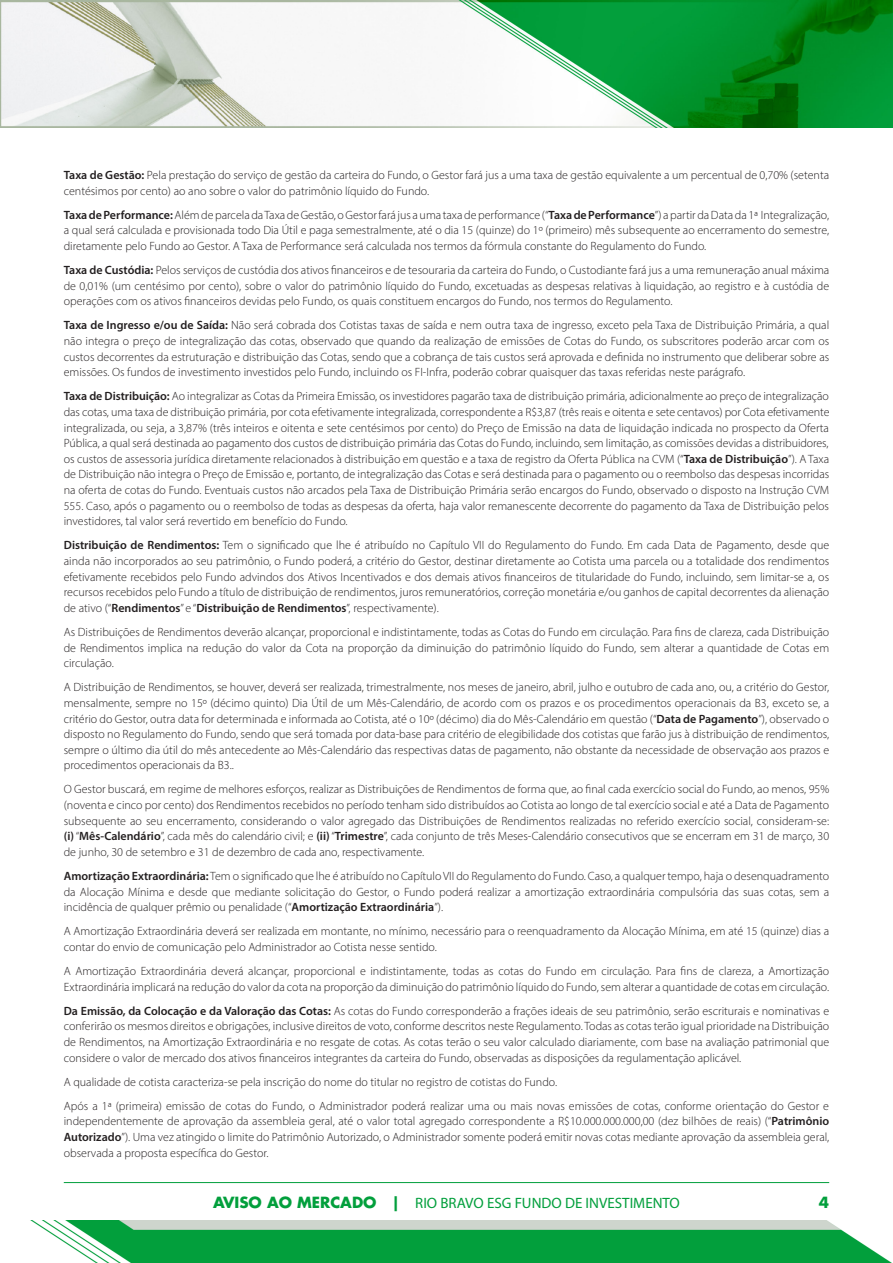
<style>
.page{position:relative;width:893px;height:1263px;background:#fff}
.page>*{position:absolute;margin:0;border:0;box-sizing:border-box;transform-origin:0 0}
.t1{font:15px "Myriad Pro";color:#029f3c}
.t2{font:700 15px "Futura PRO";color:#029f3c}
.t3{font:300 12px/15.6px "Myriad Pro";color:#231f20;text-align:justify}
.s1{font-weight:600}
.s2{font-family:"Futura PRO";font-weight:700}
</style>
<div class="page">
<hr style="left:64px;top:1182px;width:765px;height:1px;background:#029f3c">
<img style="left:0;top:0;width:893px;height:127px">
<img style="left:30px;top:1220px;width:862px;height:43px">
<p class="t3" style="left:64px;top:167px;width:767px"><span class="s1">Taxa de Gestão:</span> Pela prestação do serviço de gestão da carteira do Fundo, o Gestor fará jus a uma taxa de gestão equivalente a um percentual de 0,70% (setenta centésimos por cento) ao ano sobre o valor do patrimônio líquido do Fundo.</p>
<p class="t3" style="left:64px;top:207px;width:767px"><span class="s1">Taxa de Performance:</span> Além de parcela da Taxa de Gestão, o Gestor fará jus a uma taxa de performance (“<span class="s1">Taxa de Performance</span>”) a partir da Data da 1ª Integralização, a qual será calculada e provisionada todo Dia Útil e paga semestralmente, até o dia 15 (quinze) do 1º (primeiro) mês subsequente ao encerramento do semestre, diretamente pelo Fundo ao Gestor. A Taxa de Performance será calculada nos termos da fórmula constante do Regulamento do Fundo.</p>
<p class="t3" style="left:64px;top:262px;width:767px"><span class="s1">Taxa de Custódia:</span> Pelos serviços de custódia dos ativos financeiros e de tesouraria da carteira do Fundo, o Custodiante fará jus a uma remuneração anual máxima de 0,01% (um centésimo por cento), sobre o valor do patrimônio líquido do Fundo, excetuadas as despesas relativas à liquidação, ao registro e à custódia de operações com os ativos financeiros devidas pelo Fundo, os quais constituem encargos do Fundo, nos termos do Regulamento.</p>
<p class="t3" style="left:64px;top:318px;width:767px"><span class="s1">Taxa de Ingresso e/ou de Saída:</span> Não será cobrada dos Cotistas taxas de saída e nem outra taxa de ingresso, exceto pela Taxa de Distribuição Primária, a qual não integra o preço de integralização das cotas, observado que quando da realização de emissões de Cotas do Fundo, os subscritores poderão arcar com os custos decorrentes da estruturação e distribuição das Cotas, sendo que a cobrança de tais custos será aprovada e definida no instrumento que deliberar sobre as emissões. Os fundos de investimento investidos pelo Fundo, incluindo os FI-Infra, poderão cobrar quaisquer das taxas referidas neste parágrafo.</p>
<p class="t3" style="left:64px;top:388px;width:767px"><span class="s1">Taxa de Distribuição:</span> Ao integralizar as Cotas da Primeira Emissão, os investidores pagarão taxa de distribuição primária, adicionalmente ao preço de integralização das cotas, uma taxa de distribuição primária, por cota efetivamente integralizada, correspondente a R$3,87 (três reais e oitenta e sete centavos) por Cota efetivamente integralizada, ou seja, a 3,87% (três inteiros e oitenta e sete centésimos por cento) do Preço de Emissão na data de liquidação indicada no prospecto da Oferta Pública, a qual será destinada ao pagamento dos custos de distribuição primária das Cotas do Fundo, incluindo, sem limitação, as comissões devidas a distribuidores, os custos de assessoria jurídica diretamente relacionados à distribuição em questão e a taxa de registro da Oferta Pública na CVM (“<span class="s1">Taxa de Distribuição</span>”). A Taxa de Distribuição não integra o Preço de Emissão e, portanto, de integralização das Cotas e será destinada para o pagamento ou o reembolso das despesas incorridas na oferta de cotas do Fundo. Eventuais custos não arcados pela Taxa de Distribuição Primária serão encargos do Fundo, observado o disposto na Instrução CVM 555. Caso, após o pagamento ou o reembolso de todas as despesas da oferta, haja valor remanescente decorrente do pagamento da Taxa de Distribuição pelos investidores, tal valor será revertido em benefício do Fundo.</p>
<p class="t3" style="left:64px;top:537px;width:767px"><span class="s1">Distribuição de Rendimentos:</span> Tem o significado que lhe é atribuído no Capítulo VII do Regulamento do Fundo. Em cada Data de Pagamento, desde que ainda não incorporados ao seu patrimônio, o Fundo poderá, a critério do Gestor, destinar diretamente ao Cotista uma parcela ou a totalidade dos rendimentos efetivamente recebidos pelo Fundo advindos dos Ativos Incentivados e dos demais ativos financeiros de titularidade do Fundo, incluindo, sem limitar-se a, os recursos recebidos pelo Fundo a título de distribuição de rendimentos, juros remuneratórios, correção monetária e/ou ganhos de capital decorrentes da alienação de ativo (“<span class="s1">Rendimentos</span>” e “<span class="s1">Distribuição de Rendimentos</span>”, respectivamente).</p>
<p class="t3" style="left:64px;top:624px;width:767px">As Distribuições de Rendimentos deverão alcançar, proporcional e indistintamente, todas as Cotas do Fundo em circulação. Para fins de clareza, cada Distribuição de Rendimentos implica na redução do valor da Cota na proporção da diminuição do patrimônio líquido do Fundo, sem alterar a quantidade de Cotas em circulação.</p>
<p class="t3" style="left:64px;top:679px;width:767px">A Distribuição de Rendimentos, se houver, deverá ser realizada, trimestralmente, nos meses de janeiro, abril, julho e outubro de cada ano, ou, a critério do Gestor, mensalmente, sempre no 15º (décimo quinto) Dia Útil de um Mês-Calendário, de acordo com os prazos e os procedimentos operacionais da B3, exceto se, a critério do Gestor, outra data for determinada e informada ao Cotista, até o 10º (décimo) dia do Mês-Calendário em questão (“<span class="s1">Data de Pagamento</span>”), observado o disposto no Regulamento do Fundo, sendo que será tomada por data-base para critério de elegibilidade dos cotistas que farão jus à distribuição de rendimentos, sempre o último dia útil do mês antecedente ao Mês-Calendário das respectivas datas de pagamento, não obstante da necessidade de observação aos prazos e procedimentos operacionais da B3..</p>
<p class="t3" style="left:64px;top:781px;width:767px">O Gestor buscará, em regime de melhores esforços, realizar as Distribuições de Rendimentos de forma que, ao final cada exercício social do Fundo, ao menos, 95% (noventa e cinco por cento) dos Rendimentos recebidos no período tenham sido distribuídos ao Cotista ao longo de tal exercício social e até a Data de Pagamento subsequente ao seu encerramento, considerando o valor agregado das Distribuições de Rendimentos realizadas no referido exercício social, consideram-se: <span class="s1">(i)</span> “<span class="s1">Mês-Calendário</span>”, cada mês do calendário civil; e <span class="s1">(ii)</span> “<span class="s1">Trimestre</span>”, cada conjunto de três Meses-Calendário consecutivos que se encerram em 31 de março, 30 de junho, 30 de setembro e 31 de dezembro de cada ano, respectivamente.</p>
<p class="t3" style="left:64px;top:868px;width:767px"><span class="s1">Amortização Extraordinária:</span> Tem o significado que lhe é atribuído no Capítulo VII do Regulamento do Fundo. Caso, a qualquer tempo, haja o desenquadramento da Alocação Mínima e desde que mediante solicitação do Gestor, o Fundo poderá realizar a amortização extraordinária compulsória das suas cotas, sem a incidência de qualquer prêmio ou penalidade (“<span class="s1">Amortização Extraordinária</span>”).</p>
<p class="t3" style="left:64px;top:923px;width:767px">A Amortização Extraordinária deverá ser realizada em montante, no mínimo, necessário para o reenquadramento da Alocação Mínima, em até 15 (quinze) dias a contar do envio de comunicação pelo Administrador ao Cotista nesse sentido.</p>
<p class="t3" style="left:64px;top:963px;width:767px">A Amortização Extraordinária deverá alcançar, proporcional e indistintamente, todas as cotas do Fundo em circulação. Para fins de clareza, a Amortização<br>Extraordinária implicará na redução do valor da cota na proporção da diminuição do patrimônio líquido do Fundo, sem alterar a quantidade de cotas em circulação.</p>
<p class="t3" style="left:64px;top:1003px;width:767px"><span class="s1">Da Emissão, da Colocação e da Valoração das Cotas:</span> As cotas do Fundo corresponderão a frações ideais de seu patrimônio, serão escriturais e nominativas e conferirão os mesmos direitos e obrigações, inclusive direitos de voto, conforme descritos neste Regulamento. Todas as cotas terão igual prioridade na Distribuição de Rendimentos, na Amortização Extraordinária e no resgate de cotas. As cotas terão o seu valor calculado diariamente, com base na avaliação patrimonial que considere o valor de mercado dos ativos financeiros integrantes da carteira do Fundo, observadas as disposições da regulamentação aplicável.</p>
<p class="t3" style="left:64px;top:1074px;width:495px">A qualidade de cotista caracteriza-se pela inscrição do nome do titular no registro de cotistas do Fundo.</p>
<p class="t3" style="left:64px;top:1098px;width:767px">Após a 1ª (primeira) emissão de cotas do Fundo, o Administrador poderá realizar uma ou mais novas emissões de cotas, conforme orientação do Gestor e independentemente de aprovação da assembleia geral, até o valor total agregado correspondente a R$10.000.000.000,00 (dez bilhões de reais) (“<span class="s1">Patrimônio Autorizado</span>”). Uma vez atingido o limite do Patrimônio Autorizado, o Administrador somente poderá emitir novas cotas mediante aprovação da assembleia geral, observada a proposta específica do Gestor.</p>
<p class="t1" style="left:213px;top:1194px;width:468px"><span class="s2">AVISO AO MERCADO |</span> RIO BRAVO ESG FUNDO DE INVESTIMENTO</p>
<p class="t2" style="left:819px;top:1192px;width:12px">4</p>
</div>
